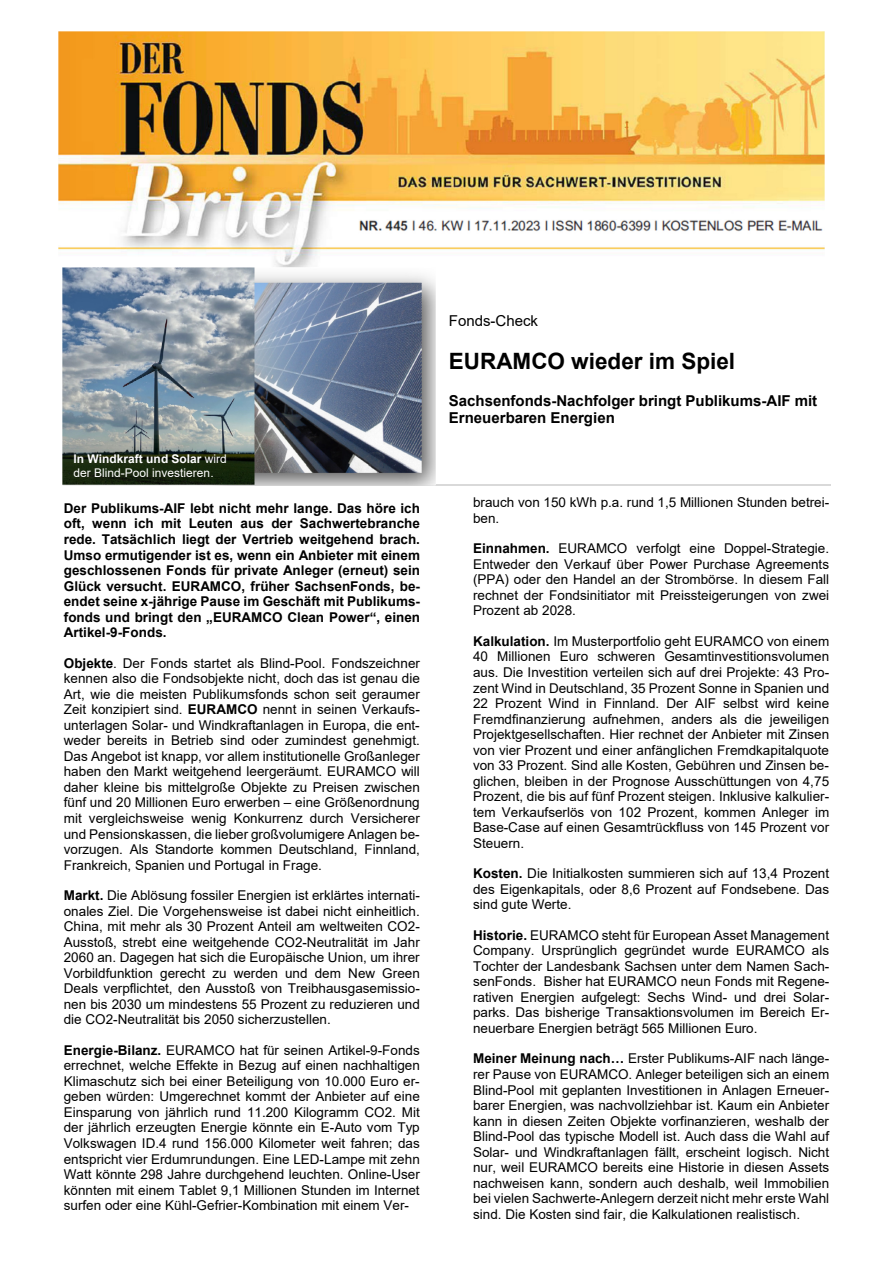
<style>
.page{position:relative;width:893px;height:1263px;background:#fff}
.page>*{position:absolute;margin:0;border:0;box-sizing:border-box;transform-origin:0 0}
.t1{font:700 22.5px "Arial";color:#000}
.t2{font:700 15px/17.2px "Arial";color:#000}
.t3{font:15px "Arial";color:#000}
.t4{font:13.5px/15.6px "Arial";color:#000;text-align:justify}
.t5{font:700 13.5px/15.6px "Arial";color:#000;text-align:justify}
.t6{font:12px/13.8px "Arial";color:#fff}
.s1{font-weight:700}
</style>
<div class="page">
<img style="left:58px;top:32px;width:766px;height:237px">
<hr style="left:63px;top:484px;width:767px;height:1px;background:#d9d9d9">
<img style="left:63px;top:268px;width:373px;height:217px">
<p class="t6" style="left:74px;top:452px;width:155px"><span class="s1">In Windkraft und Solar</span> wird der Blind-Pool investieren.</p>
<p class="t5" style="left:64px;top:501px;width:358px">Der Publikums-AIF lebt nicht mehr lange. Das höre ich oft, wenn ich mit Leuten aus der Sachwertebranche rede. Tatsächlich liegt der Vertrieb weitgehend brach.<br>Umso ermutigender ist es, wenn ein Anbieter mit einem geschlossenen Fonds für private Anleger (erneut) sein Glück versucht. EURAMCO, früher SachsenFonds, be&shy;endet seine x-jährige Pause im Geschäft mit Publikums&shy;fonds und bringt den „EURAMCO Clean Power“, einen Artikel-9-Fonds.</p>
<p class="t4" style="left:64px;top:655px;width:358px"><span class="s1">Objekte</span>. Der Fonds startet als Blind-Pool. Fondszeichner kennen also die Fondsobjekte nicht, doch das ist genau die Art, wie die meisten Publikumsfonds schon seit geraumer Zeit konzipiert sind. <span class="s1">EURAMCO</span> nennt in seinen Verkaufs&shy;unterlagen Solar- und Windkraftanlagen in Europa, die ent&shy;weder bereits in Betrieb sind oder zumindest genehmigt.<br>Das Angebot ist knapp, vor allem institutionelle Großanleger haben den Markt weitgehend leergeräumt. EURAMCO will daher kleine bis mittelgroße Objekte zu Preisen zwischen fünf und 20 Millionen Euro erwerben – eine Größenordnung mit vergleichsweise wenig Konkurrenz durch Versicherer und Pensionskassen, die lieber großvolumigere Anlagen be&shy;vorzugen. Als Standorte kommen Deutschland, Finnland, Frankreich, Spanien und Portugal in Frage.</p>
<p class="t4" style="left:64px;top:888px;width:358px"><span class="s1">Markt.</span> Die Ablösung fossiler Energien ist erklärtes internati&shy;onales Ziel. Die Vorgehensweise ist dabei nicht einheitlich.<br>China, mit mehr als 30 Prozent Anteil am weltweiten CO2- Ausstoß, strebt eine weitgehende CO2-Neutralität im Jahr 2060 an. Dagegen hat sich die Europäische Union, um ihrer Vorbildfunktion gerecht zu werden und dem New Green Deals verpflichtet, den Ausstoß von Treibhausgasemissio&shy;nen bis 2030 um mindestens 55 Prozent zu reduzieren und die CO2-Neutralität bis 2050 sicherzustellen.</p>
<p class="t4" style="left:64px;top:1042px;width:358px"><span class="s1">Energie-Bilanz.</span> EURAMCO hat für seinen Artikel-9-Fonds errechnet, welche Effekte in Bezug auf einen nachhaltigen Klimaschutz sich bei einer Beteiligung von 10.000 Euro er&shy;geben würden: Umgerechnet kommt der Anbieter auf eine Einsparung von jährlich rund 11.200 Kilogramm CO2. Mit der jährlich erzeugten Energie könnte ein E-Auto vom Typ Volkswagen ID.4 rund 156.000 Kilometer weit fahren; das entspricht vier Erdumrundungen. Eine LED-Lampe mit zehn Watt könnte 298 Jahre durchgehend leuchten. Online-User könnten mit einem Tablet 9,1 Millionen Stunden im Internet surfen oder eine Kühl-Gefrier-Kombination mit einem Ver-</p>
<p class="t3" style="left:449px;top:313px;width:91px">Fonds-Check</p>
<h1 class="t1" style="left:449px;top:348px;width:288px">EURAMCO wieder im Spiel</h1>
<p class="t2" style="left:449px;top:392px;width:370px">Sachsenfonds-Nachfolger bringt Publikums-AIF mit<br>Erneuerbaren Energien</p>
<p class="t4" style="left:473px;top:495px;width:358px">brauch von 150 kWh p.a. rund 1,5 Millionen Stunden betrei&shy;ben.</p>
<p class="t4" style="left:473px;top:541px;width:358px"><span class="s1">Einnahmen.</span> EURAMCO verfolgt eine Doppel-Strategie.<br>Entweder den Verkauf über Power Purchase Agreements (PPA) oder den Handel an der Strombörse. In diesem Fall rechnet der Fondsinitiator mit Preissteigerungen von zwei Prozent ab 2028.</p>
<p class="t4" style="left:473px;top:633px;width:358px"><span class="s1">Kalkulation.</span> Im Musterportfolio geht EURAMCO von einem 40 Millionen Euro schweren Gesamtinvestitionsvolumen aus. Die Investition verteilen sich auf drei Projekte: 43 Pro&shy;zent Wind in Deutschland, 35 Prozent Sonne in Spanien und 22 Prozent Wind in Finnland. Der AIF selbst wird keine Fremdfinanzierung aufnehmen, anders als die jeweiligen Projektgesellschaften. Hier rechnet der Anbieter mit Zinsen von vier Prozent und einer anfänglichen Fremdkapitalquote von 33 Prozent. Sind alle Kosten, Gebühren und Zinsen be&shy;glichen, bleiben in der Prognose Ausschüttungen von 4,75<br>Prozent, die bis auf fünf Prozent steigen. Inklusive kalkulier&shy;tem Verkaufserlös von 102 Prozent, kommen Anleger im Base-Case auf einen Gesamtrückfluss von 145 Prozent vor Steuern.</p>
<p class="t4" style="left:473px;top:866px;width:358px"><span class="s1">Kosten.</span> Die Initialkosten summieren sich auf 13,4 Prozent des Eigenkapitals, oder 8,6 Prozent auf Fondsebene. Das sind gute Werte.</p>
<p class="t4" style="left:473px;top:927px;width:358px"><span class="s1">Historie.</span> EURAMCO steht für European Asset Management Company. Ursprünglich gegründet wurde EURAMCO als Tochter der Landesbank Sachsen unter dem Namen Sach&shy;senFonds. Bisher hat EURAMCO neun Fonds mit Regene&shy;rativen Energien aufgelegt: Sechs Wind- und drei Solar&shy;parks. Das bisherige Transaktionsvolumen im Bereich Er&shy;neuerbare Energien beträgt 565 Millionen Euro.</p>
<p class="t4" style="left:473px;top:1051px;width:358px"><span class="s1">Meiner Meinung nach…</span> Erster Publikums-AIF nach länge&shy;rer Pause von EURAMCO. Anleger beteiligen sich an einem Blind-Pool mit geplanten Investitionen in Anlagen Erneuer&shy;barer Energien, was nachvollziehbar ist. Kaum ein Anbieter kann in diesen Zeiten Objekte vorfinanzieren, weshalb der Blind-Pool das typische Modell ist. Auch dass die Wahl auf Solar- und Windkraftanlagen fällt, erscheint logisch. Nicht nur, weil EURAMCO bereits eine Historie in diesen Assets nachweisen kann, sondern auch deshalb, weil Immobilien bei vielen Sachwerte-Anlegern derzeit nicht mehr erste Wahl sind. Die Kosten sind fair, die Kalkulationen realistisch.</p>
</div>
